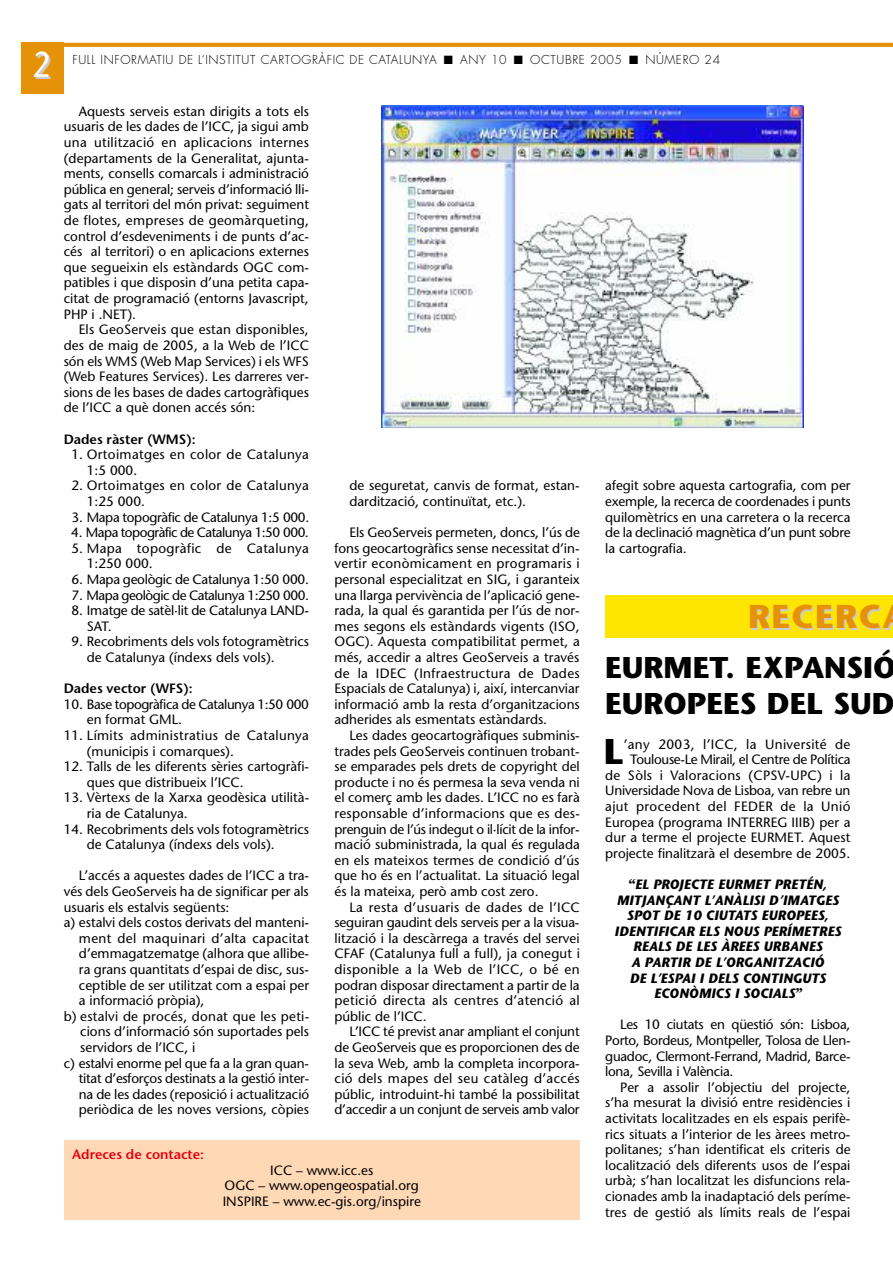
<style>
.page{position:relative;width:893px;height:1263px;background:#fff}
.page>*{position:absolute;margin:0;border:0;box-sizing:border-box;transform-origin:0 0}
.t1{font:36px "Stone Sans";color:#fff;scale:.85 1}
.t2{font:700 35.7px "Stone Sans";color:#000}
.t3{font:700 33px "Stone Sans";letter-spacing:.05em;color:#ccc}
.t4{font:700 30px/36px "Stone Sans";color:#000}
.t5{font:13.5px/15.6px "Stone Sans";color:#000;text-align:justify}
.t6{font:13.5px/15.6px "Stone Sans";letter-spacing:.025em;color:#000}
.t7{font:italic 700 13.5px/15.6px "Stone Sans";color:#000;text-align:center}
.t8{font:13.5px "Stone Sans";letter-spacing:-.035em;color:#000}
.t9{font:13.5px "Stone Sans";letter-spacing:-.02em;color:#000}
.t10{font:13.5px/15.6px "Stone Sans";letter-spacing:-.03em;color:#000}
.t11{font:13.5px "Stone Sans";letter-spacing:-.025em;color:#000}
.t12{font:600 13.5px "Stone Sans";color:#000}
.t13{font:13.5px "Stone Sans";letter-spacing:.02em;color:#000}
.t14{font:600 13.5px "Stone Sans";color:#e6000f}
.t15{font:300 12px "Futura";letter-spacing:.05em;color:#000}
.s1{color:#fff}
.s2{font-family:"New Century Schlbk"}
</style>
<div class="page">
<div style="left:605px;top:595px;width:288px;height:43px;background:#ffe602"></div>
<hr style="left:64px;top:43px;width:829px;height:4px;background:#e69209">
<div style="left:21px;top:43px;width:43px;height:51px;background:#e69209"></div>
<img style="left:382px;top:105px;width:421px;height:322px">
<div style="left:64px;top:1140px;width:516px;height:80px;background:#ffd9b5"></div>
<h1 class="t1" style="left:33px;top:51px;width:22px">2</h1>
<p class="t15" style="left:72px;top:54px;width:649px">FULL INFORMATIU DE L’INSTITUT CARTOGRÀFIC DE CATALUNYA ■ ANY 10 ■ OCTUBRE 2005 ■ NÚMERO 24</p>
<p class="t5" style="left:64px;top:105px;width:247px;text-indent:15px">Aquests serveis estan dirigits a tots els usuaris de les dades de l’ICC, ja sigui amb una utilització en aplicacions internes (departaments de la Generalitat, ajunta&shy;ments, consells comarcals i administració pública en general; serveis d’informació lli&shy;gats al territori del món privat: seguiment de flotes, empreses de geomàrqueting, control d’esdeveniments i de punts d’ac&shy;cés al territori) o en aplicacions externes que segueixin els estàndards OGC com&shy;patibles i que disposin d’una petita capa&shy;citat de programació (entorns Javascript, PHP i .NET).</p>
<p class="t5" style="left:64px;top:323px;width:247px;text-indent:15px">Els GeoServeis que estan disponibles, des de maig de 2005, a la Web de l’ICC són els WMS (Web Map Services) i els WFS (Web Features Services). Les darreres ver&shy;sions de les bases de dades cartogràfiques de l’ICC a què donen accés són:</p>
<p class="t12" style="left:64px;top:434px;width:133px">Dades ràster (WMS):</p>
<p class="t6" style="left:87px;top:448px;width:224px;text-indent:-23px"><span class="s1">0</span>1. Ortoimatges en color de Catalunya<br>1:5 000.</p>
<p class="t6" style="left:87px;top:479px;width:224px;text-indent:-23px"><span class="s1">0</span>2. Ortoimatges en color de Catalunya<br>1:25 000.</p>
<p class="t11" style="left:64px;top:512px;width:247px"><span class="s1">0</span>3. Mapa topogràfic de Catalunya 1:5 000.</p>
<p class="t8" style="left:64px;top:527px;width:247px"><span class="s1">0</span>4. Mapa topogràfic de Catalunya 1:50 000.</p>
<p class="t6" style="left:87px;top:542px;width:224px;text-indent:-23px"><span class="s1">0</span>5. Mapa topogràfic de Catalunya<br>1:250 000.</p>
<p class="t9" style="left:64px;top:574px;width:247px"><span class="s1">0</span>6. Mapa geològic de Catalunya 1:50 000.</p>
<p class="t8" style="left:64px;top:590px;width:247px"><span class="s1">0</span>7. Mapa geològic de Catalunya 1:250 000.</p>
<p class="t5" style="left:87px;top:604px;width:224px;text-indent:-23px"><span class="s1">0</span>8. Imatge de satèl·lit de Catalunya LAND-<br>SAT.</p>
<p class="t5" style="left:87px;top:635px;width:224px;text-indent:-23px"><span class="s1">0</span>9. Recobriments dels vols fotogramètrics de Catalunya (índexs dels vols).</p>
<p class="t12" style="left:64px;top:683px;width:131px">Dades vector (WFS):</p>
<p class="t10" style="left:87px;top:698px;width:224px;text-indent:-23px">10. Base topogràfica de Catalunya 1:50 000 en format GML.</p>
<p class="t6" style="left:87px;top:729px;width:224px;text-indent:-23px">11. Límits administratius de Catalunya (municipis i comarques).</p>
<p class="t5" style="left:87px;top:760px;width:224px;text-indent:-23px">12. Talls de les diferents sèries cartogràfi&shy;ques que distribueix l’ICC.</p>
<p class="t5" style="left:87px;top:791px;width:224px;text-indent:-23px">13. Vèrtexs de la Xarxa geodèsica utilità&shy;ria de Catalunya.</p>
<p class="t5" style="left:87px;top:822px;width:224px;text-indent:-23px">14. Recobriments dels vols fotogramètrics de Catalunya (índexs dels vols).</p>
<p class="t5" style="left:79px;top:869px;width:232px">L’accés a aquestes dades de l’ICC a tra-</p>
<p class="t5" style="left:64px;top:885px;width:247px">vés dels GeoServeis ha de significar per als</p>
<p class="t5" style="left:64px;top:900px;width:167px">usuaris els estalvis següents:</p>
<p class="t5" style="left:64px;top:916px;width:247px">a) estalvi dels costos derivats del manteni-</p>
<p class="t6" style="left:79px;top:932px;width:232px">ment del maquinari d’alta capacitat</p>
<p class="t5" style="left:79px;top:947px;width:232px">d’emmagatzematge (alhora que allibe-</p>
<p class="t5" style="left:79px;top:963px;width:232px">ra grans quantitats d’espai de disc, sus-</p>
<p class="t5" style="left:79px;top:978px;width:232px">ceptible de ser utilitzat com a espai per</p>
<p class="t5" style="left:79px;top:994px;width:127px">a informació pròpia),</p>
<p class="t13" style="left:64px;top:1011px;width:247px">b) estalvi de procés, donat que les peti-</p>
<p class="t5" style="left:80px;top:1025px;width:230px">cions d’informació són suportades pels</p>
<p class="t5" style="left:80px;top:1041px;width:117px">servidors de l’ICC, i</p>
<p class="t9" style="left:64px;top:1058px;width:247px">c) estalvi enorme pel que fa a la gran quan-</p>
<p class="t5" style="left:79px;top:1072px;width:232px">titat d’esforços destinats a la gestió inter-</p>
<p class="t5" style="left:79px;top:1088px;width:232px">na de les dades (reposició i actualització</p>
<p class="t5" style="left:79px;top:1103px;width:232px">periòdica de les noves versions, còpies</p>
<p class="t14" style="left:72px;top:1149px;width:133px">Adreces de contacte:</p>
<p class="t5" style="left:349px;top:479px;width:232px">de seguretat, canvis de format, estan&shy;dardització, continuïtat, etc.).</p>
<p class="t5" style="left:334px;top:526px;width:247px;text-indent:15px">Els GeoServeis permeten, doncs, l’ús de fons geocartogràfics sense necessitat d’in&shy;vertir econòmicament en programaris i personal especialitzat en SIG, i garanteix una llarga pervivència de l’aplicació gene&shy;rada, la qual és garantida per l’ús de nor&shy;mes segons els estàndards vigents (ISO, OGC). Aquesta compatibilitat permet, a més, accedir a altres GeoServeis a través de la IDEC (Infraestructura de Dades Espacials de Catalunya) i, així, intercanviar informació amb la resta d’organitzacions adherides als esmentats estàndards.</p>
<p class="t5" style="left:334px;top:729px;width:247px;text-indent:15px">Les dades geocartogràfiques subminis&shy;trades pels GeoServeis continuen trobant&shy;se emparades pels drets de copyright del producte i no és permesa la seva venda ni el comerç amb les dades. L’ICC no es farà responsable d’informacions que es des&shy;prenguin de l’ús indegut o il·lícit de la infor&shy;mació subministrada, la qual és regulada en els mateixos termes de condició d’ús que ho és en l’actualitat. La situació legal és la mateixa, però amb cost zero.</p>
<p class="t5" style="left:334px;top:900px;width:247px;text-indent:15px">La resta d’usuaris de dades de l’ICC seguiran gaudint dels serveis per a la visua&shy;lització i la descàrrega a través del servei CFAF (Catalunya full a full), ja conegut i disponible a la Web de l’ICC, o bé en podran disposar directament a partir de la petició directa als centres d’atenció al públic de l’ICC.</p>
<p class="t5" style="left:334px;top:1025px;width:247px;text-indent:15px">L’ICC té previst anar ampliant el conjunt de GeoServeis que es proporcionen des de la seva Web, amb la completa incorpora&shy;ció dels mapes del seu catàleg d’accés públic, introduint-hi també la possibilitat d’accedir a un conjunt de serveis amb valor</p>
<p class="t5" style="left:223px;top:1163px;width:200px;text-align:center">ICC – www.icc.es<br>OGC – www.opengeospatial.org<br>INSPIRE – www.ec-gis.org/inspire</p>
<p class="t5" style="left:605px;top:479px;width:247px">afegit sobre aquesta cartografia, com per exemple, la recerca de coordenades i punts quilomètrics en una carretera o la recerca de la declinació magnètica d’un punt sobre la cartografia.</p>
<h3 class="t3" style="left:750px;top:606px;width:134px">RECERC</h3>
<h3 class="t4" style="left:605px;top:653px;width:293px">EURMET. EXPANSIÓ<br>EUROPEES DEL SUD</h3>
<p class="t5" style="left:605px;top:737px;width:247px;text-align:right">’any 2003, l’ICC, la Université de Toulouse-Le Mirail, el Centre de Política<br>de Sòls i Valoracions (CPSV-UPC) i la Universidade Nova de Lisboa, van rebre un ajut procedent del FEDER de la Unió Europea (programa INTERREG IIIB) per a dur a terme el projecte EURMET. Aquest projecte finalitzarà el desembre de 2005.</p>
<p class="t7" style="left:615px;top:878px;width:228px"><span class="s2">“</span>EL PROJECTE EURMET PRETÉN,<br>MITJANÇANT L’ANÀLISI D’IMATGES<br>SPOT DE 10 CIUTATS EUROPEES,<br>IDENTIFICAR ELS NOUS PERÍMETRES<br>REALS DE LES ÀREES URBANES<br>A PARTIR DE L’ORGANITZACIÓ<br>DE L’ESPAI I DELS CONTINGUTS<br>ECONÒMICS I SOCIALS<span class="s2">”</span></p>
<p class="t5" style="left:605px;top:1018px;width:247px;text-indent:15px">Les 10 ciutats en qüestió són: Lisboa, Porto, Bordeus, Montpeller, Tolosa de Llen&shy;guadoc, Clermont-Ferrand, Madrid, Barce&shy;lona, Sevilla i València.</p>
<p class="t5" style="left:605px;top:1081px;width:247px;text-indent:15px">Per a assolir l’objectiu del projecte, s’ha mesurat la divisió entre residències i activitats localitzades en els espais perifè&shy;rics situats a l’interior de les àrees metro&shy;politanes; s’han identificat els criteris de localització dels diferents usos de l’espai urbà; s’han localitzat les disfuncions rela&shy;cionades amb la inadaptació dels períme&shy;tres de gestió als límits reals de l’espai</p>
<h2 class="t2" style="left:604px;top:738px;width:21px">L</h2>
</div>
